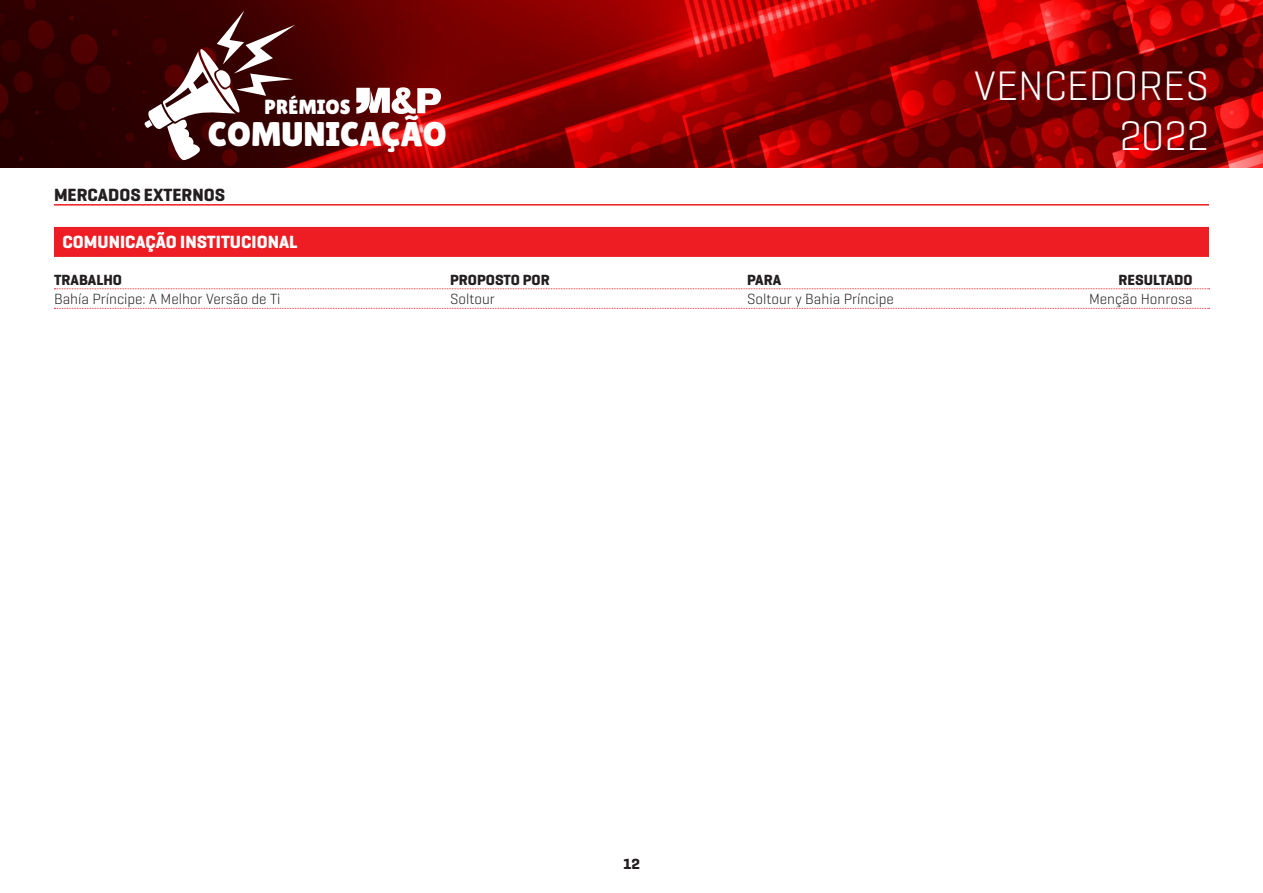
<style>
.page{position:relative;width:1263px;height:893px;background:#fff}
.page>*{position:absolute;margin:0;border:0;box-sizing:border-box;transform-origin:0 0}
.t1{font:300 42px "Geogrotesque";color:#fff}
.t2{font:34.2px "Lilita One";color:#fff}
.t3{font:20.4px "Lilita One";color:#fff}
.tit{font:700 18px "Geogrotesque";color:#fff}
.t4{font:700 18px "Geogrotesque";color:#231f20}
.t5{font:300 15px "Geogrotesque";color:#231f20}
.t6{font:700 15px "Geogrotesque";color:#231f20}
</style>
<div class="page">
<hr style="left:54px;top:204px;width:1155px;height:2px;background:#ee1d23">
<div style="left:54px;top:227px;width:1155px;height:30px;background:#ee1d23"></div>
<svg style="left:54px;top:288px;width:1155px;height:1px"></svg>
<svg style="left:54px;top:308px;width:1155px;height:1px"></svg>
<img style="left:0;top:0;width:1263px;height:168px">
<svg style="left:145px;top:10px;width:150px;height:150px"></svg>
<svg style="left:356px;top:87px;width:85px;height:27px"></svg>
<p class="t3" style="left:265px;top:95px;width:88px">PRÉMIOS</p>
<p class="t2" style="left:208px;top:114px;width:240px">COMUNICAÇÃO</p>
<p class="t1" style="left:974px;top:59px;width:236px">VENCEDORES</p>
<p class="t1" style="left:1119px;top:109px;width:91px">2022</p>
<p class="t4" style="left:54px;top:184px;width:173px">MERCADOS EXTERNOS</p>
<p class="tit" style="left:63px;top:231px;width:237px">COMUNICAÇÃO INSTITUCIONAL</p>
<p class="t6" style="left:54px;top:270px;width:70px">TRABALHO</p>
<p class="t6" style="left:450px;top:270px;width:101px">PROPOSTO POR</p>
<p class="t6" style="left:747px;top:270px;width:36px">PARA</p>
<p class="t6" style="left:1118px;top:270px;width:76px">RESULTADO</p>
<p class="t5" style="left:54px;top:290px;width:228px">Bahía Príncipe: A Melhor Versão de Ti</p>
<p class="t5" style="left:450px;top:290px;width:46px">Soltour</p>
<p class="t5" style="left:747px;top:290px;width:148px">Soltour y Bahia Príncipe</p>
<p class="t5" style="left:1089px;top:290px;width:105px">Menção Honrosa</p>
<p class="t6" style="left:623px;top:855px;width:19px">12</p>
</div>
